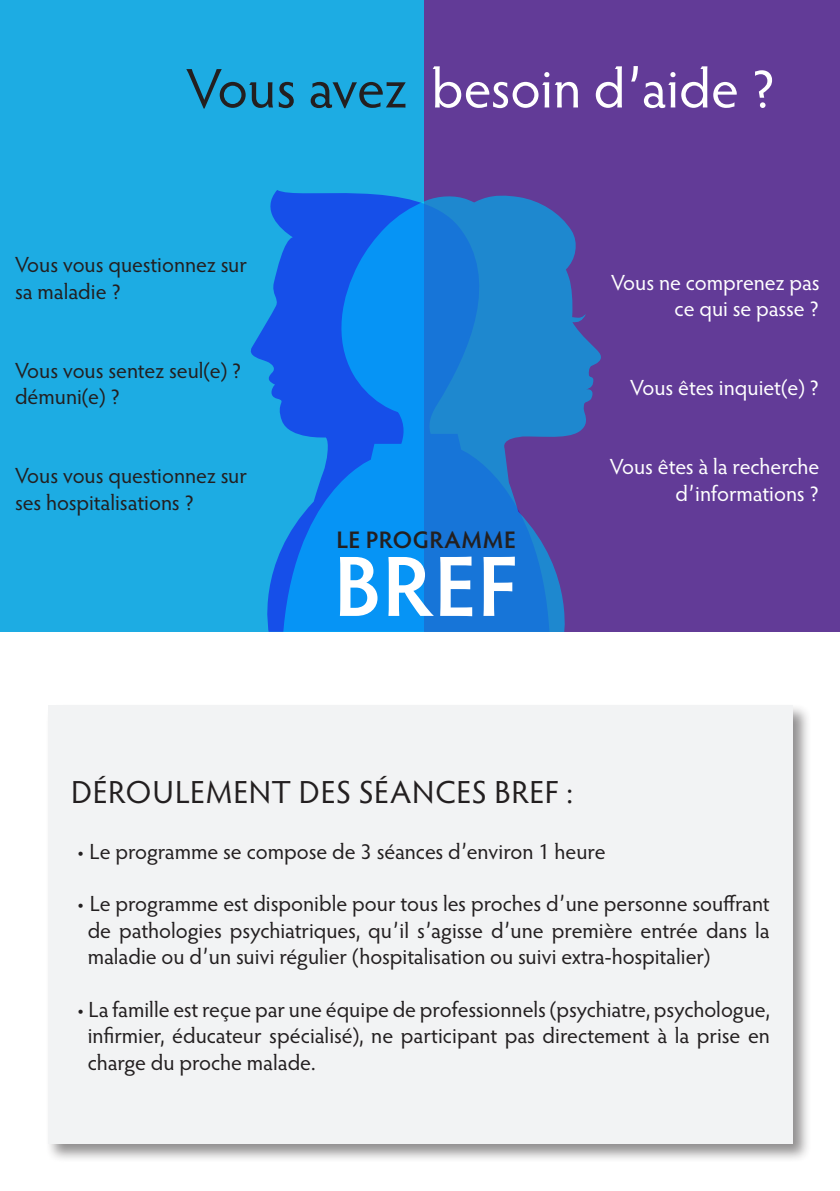
<style>
.page{position:relative;width:840px;height:1191px;background:#fff}
.page>*{position:absolute;margin:0;border:0;box-sizing:border-box;transform-origin:0 0}
.t1{font:600 86px "Hypatia Sans Pro";color:#fff}
.t2{font:56px "Hypatia Sans Pro";color:#fff}
.t3{font:32px "Hypatia Sans Pro";letter-spacing:.02em;color:#231f20}
.t4{font:600 24px "Hypatia Sans Pro";letter-spacing:.025em;color:#231f20}
.t5{font:22px/26.4px "Hypatia Sans Pro";color:#231f20}
.t6{font:22px "Hypatia Sans Pro";letter-spacing:-.005em;color:#fff}
.s1{color:#231f20}
</style>
<div class="page">
<div style="left:423px;top:0;width:416px;height:632px;background:#623b97"></div>
<div style="left:0;top:0;width:423px;height:632px;background:#1dace3"></div>
<svg style="left:251px;top:190px;width:257px;height:442px"></svg>
<svg style="left:282px;top:196px;width:318px;height:436px"></svg>
<div style="left:45px;top:703px;width:766px;height:460px;background:#231f20;opacity:.5"></div>
<div style="left:48px;top:706px;width:744px;height:437px;background:#f2f3f4"></div>
<p class="t2" style="left:186px;top:51px;width:591px"><span class="s1">Vous avez</span> besoin d’aide ?</p>
<p class="t5" style="left:15px;top:251px;width:233px">Vous vous questionnez sur sa maladie ?</p>
<p class="t5" style="left:15px;top:356px;width:228px">Vous vous sentez seul(e) ? démuni(e) ?</p>
<p class="t5" style="left:15px;top:462px;width:233px">Vous vous questionnez sur ses hospitalisations ?</p>
<p class="t4" style="left:336px;top:523px;width:181px">LE PROGRAMME</p>
<p class="t1" style="left:333px;top:527px;width:186px">BREF</p>
<p class="t6" style="left:610px;top:267px;width:210px">Vous ne comprenez pas</p>
<p class="t6" style="left:674px;top:294px;width:146px">ce qui se passe ?</p>
<p class="t6" style="left:629px;top:373px;width:191px">Vous êtes inquiet(e) ?</p>
<p class="t6" style="left:609px;top:452px;width:211px">Vous êtes à la recherche</p>
<p class="t6" style="left:675px;top:478px;width:146px">d’informations ?</p>
<p class="t3" style="left:71px;top:771px;width:503px">DÉROULEMENT DES SÉANCES BREF :</p>
<p class="t5" style="left:76px;top:837px;width:530px">• Le programme se compose de 3 séances d’environ 1 heure</p>
<p class="t5" style="left:88px;top:890px;width:683px;text-align:justify;text-indent:-11px">• Le programme est disponible pour tous les proches d’une personne souffrant de pathologies psychiatriques, qu’il s’agisse d’une première entrée dans la maladie ou d’un suivi régulier (hospitalisation ou suivi extra-hospitalier)</p>
<p class="t5" style="left:88px;top:995px;width:683px;text-align:justify;text-indent:-11px">• La famille est reçue par une équipe de professionnels (psychiatre, psychologue, infirmier, éducateur spécialisé), ne participant pas directement à la prise en charge du proche malade.</p>
</div>
